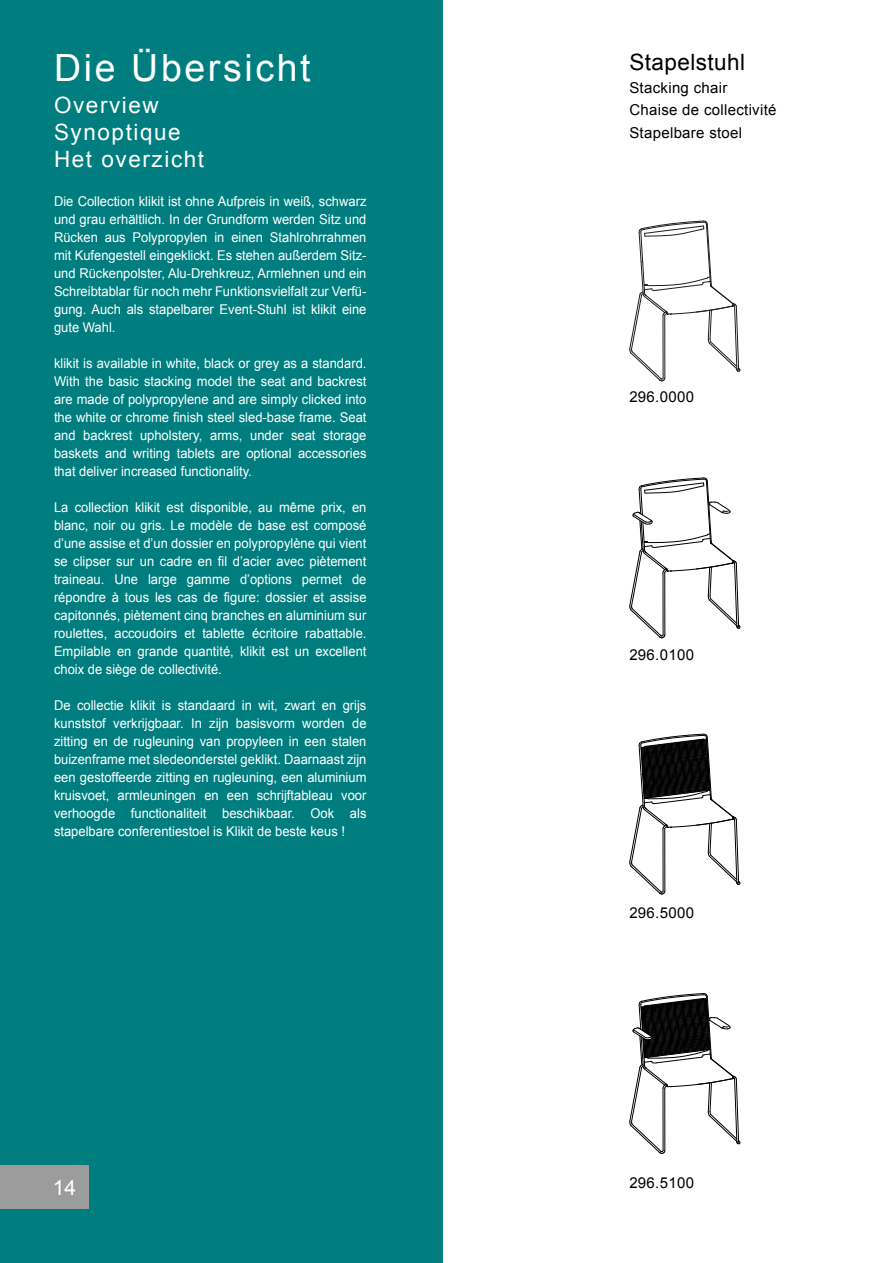
<style>
.page{position:relative;width:893px;height:1263px;background:#fff}
.page>*{position:absolute;margin:0;border:0;box-sizing:border-box;transform-origin:0 0}
.t1{font:37.5px "Arial";letter-spacing:.07em;color:#fff}
.t2{font:22.5px/27px "Arial";letter-spacing:.07em;color:#fff}
.t3{font:22.5px "Arial";letter-spacing:.02em;color:#000}
.t4{font:21px "Arial";color:#fff}
.t5{font:15px/22.5px "Arial";letter-spacing:.02em;color:#000}
.t6{font:13.5px/18px "Arial";color:#fff;text-align:justify;scale:.96 1}
</style>
<div class="page">
<div style="left:0;top:0;width:442px;height:1263px;background:#007e7f"></div>
<div style="left:0;top:1165px;width:89px;height:44px;background:#9c9c9d"></div>
<svg style="left:629px;top:221px;width:111px;height:161px"></svg>
<svg style="left:629px;top:477px;width:111px;height:161px"></svg>
<svg style="left:629px;top:734px;width:111px;height:161px"></svg>
<svg style="left:629px;top:993px;width:111px;height:161px"></svg>
<h1 class="t1" style="left:54px;top:44px;width:258px">Die Übersicht</h1>
<h2 class="t2" style="left:54px;top:92px;width:152px">Overview<br>Synoptique<br>Het overzicht</h2>
<p class="t6" style="left:54px;top:193px;width:327px">Die Collection klikit ist ohne Aufpreis in weiß, schwarz und grau erhältlich. In der Grundform werden Sitz und Rücken aus Polypropylen in einen Stahlrohrrahmen mit Kufengestell eingeklickt. Es stehen außerdem Sitz&shy;und Rückenpolster, Alu-Drehkreuz, Armlehnen und ein Schreibtablar für noch mehr Funktionsvielfalt zur Verfü&shy;gung. Auch als stapelbarer Event-Stuhl ist klikit eine gute Wahl.</p>
<p class="t6" style="left:54px;top:355px;width:327px">klikit is available in white, black or grey as a standard.<br>With the basic stacking model the seat and backrest are made of polypropylene and are simply clicked into the white or chrome finish steel sled-base frame. Seat and backrest upholstery, arms, under seat storage baskets and writing tablets are optional accessories that deliver increased functionality.</p>
<p class="t6" style="left:54px;top:499px;width:327px">La collection klikit est disponible, au même prix, en blanc, noir ou gris. Le modèle de base est composé d’une assise et d’un dossier en polypropylène qui vient se clipser sur un cadre en fil d’acier avec piètement traineau. Une large gamme d’options permet de répondre à tous les cas de figure: dossier et assise capitonnés, piètement cinq branches en aluminium sur roulettes, accoudoirs et tablette écritoire rabattable.<br>Empilable en grande quantité, klikit est un excellent choix de siège de collectivité.</p>
<p class="t6" style="left:54px;top:697px;width:327px">De collectie klikit is standaard in wit, zwart en grijs kunststof verkrijgbaar. In zijn basisvorm worden de zitting en de rugleuning van propyleen in een stalen buizenframe met sledeonderstel geklikt. Daarnaast zijn een gestoffeerde zitting en rugleuning, een aluminium kruisvoet, armleuningen en een schrijftableau voor verhoogde functionaliteit beschikbaar. Ook als stapelbare conferentiestoel is Klikit de beste keus !</p>
<h3 class="t4" style="left:53px;top:1173px;width:25px">14</h3>
<h2 class="t3" style="left:629px;top:48px;width:117px">Stapelstuhl</h2>
<p class="t5" style="left:629px;top:77px;width:149px">Stacking chair<br>Chaise de collectivité<br>Stapelbare stoel</p>
<p class="t5" style="left:629px;top:386px;width:66px">296.0000</p>
<p class="t5" style="left:629px;top:644px;width:66px">296.0100</p>
<p class="t5" style="left:629px;top:902px;width:66px">296.5000</p>
<p class="t5" style="left:629px;top:1171px;width:66px">296.5100</p>
</div>
